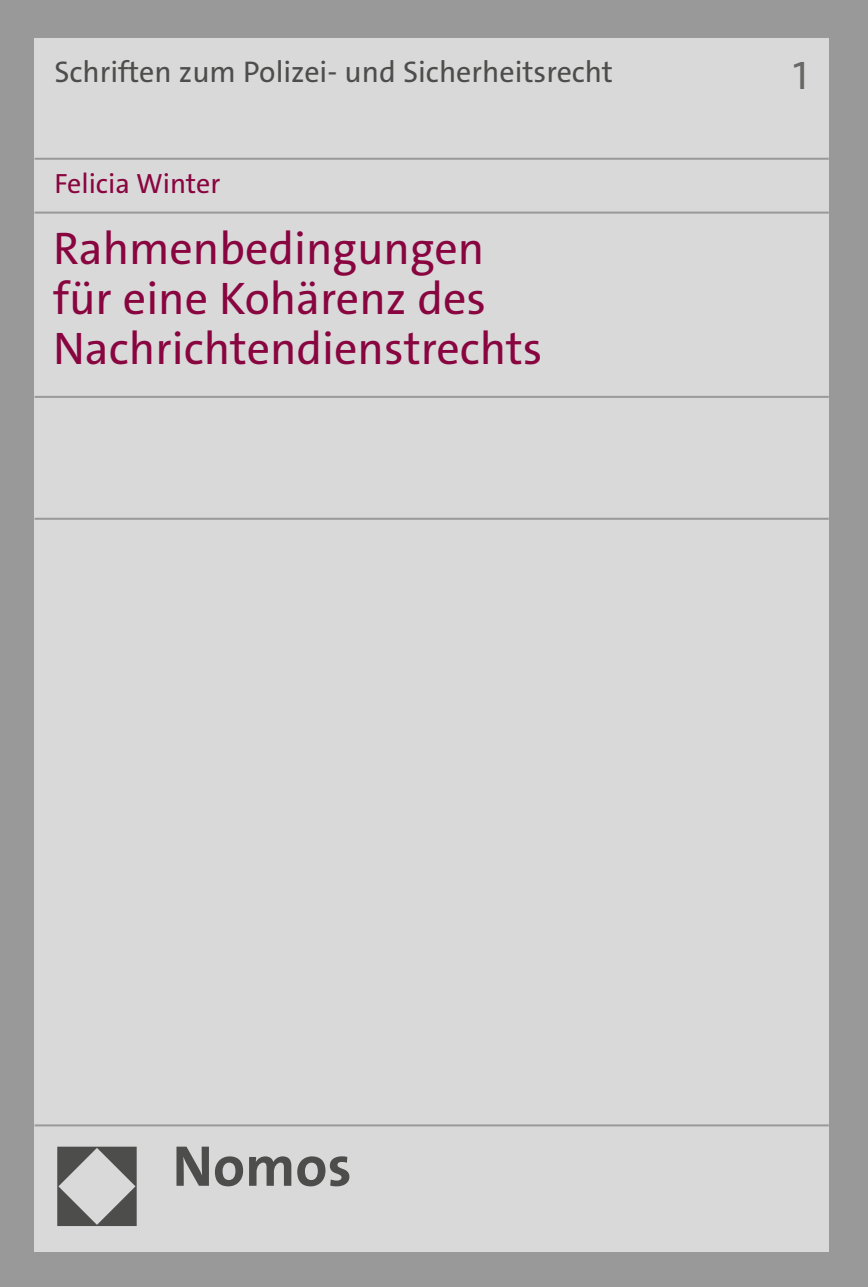
<style>
.page{position:relative;width:868px;height:1287px;background:#fff}
.page>*{position:absolute;margin:0;border:0;box-sizing:border-box;transform-origin:0 0}
.t1{font:46px/50px "The Sans C5";color:#890540}
.t2{font:40px "The Sans C5";color:#686867}
.t3{font:30px "The Sans C5";color:#4d4d4c}
.t4{font:28px "The Sans C5";color:#890540}
</style>
<div class="page">
<div style="left:0;top:0;width:867px;height:1287px;background:#999"></div>
<div style="left:35px;top:38px;width:793px;height:1213px;background:#d9d9d9"></div>
<hr style="left:35px;top:158px;width:793px;height:2px;background:#999">
<hr style="left:35px;top:396px;width:793px;height:2px;background:#999">
<hr style="left:35px;top:518px;width:793px;height:2px;background:#999">
<hr style="left:35px;top:1124px;width:793px;height:2px;background:#999">
<svg style="left:176px;top:1147px;width:173px;height:39px"></svg>
<svg style="left:57px;top:1147px;width:80px;height:79px"></svg>
<hr style="left:35px;top:212px;width:793px;height:2px;background:#999">
<p class="t3" style="left:54px;top:52px;width:560px">Schriften zum Polizei- und Sicherheitsrecht</p>
<p class="t2" style="left:793px;top:50px;width:16px">1</p>
<p class="t4" style="left:54px;top:166px;width:167px">Felicia Winter</p>
<p class="t1" style="left:53px;top:224px;width:491px">Rahmenbedingungen für eine Kohärenz des<br>Nachrichtendienstrechts</p>
</div>
